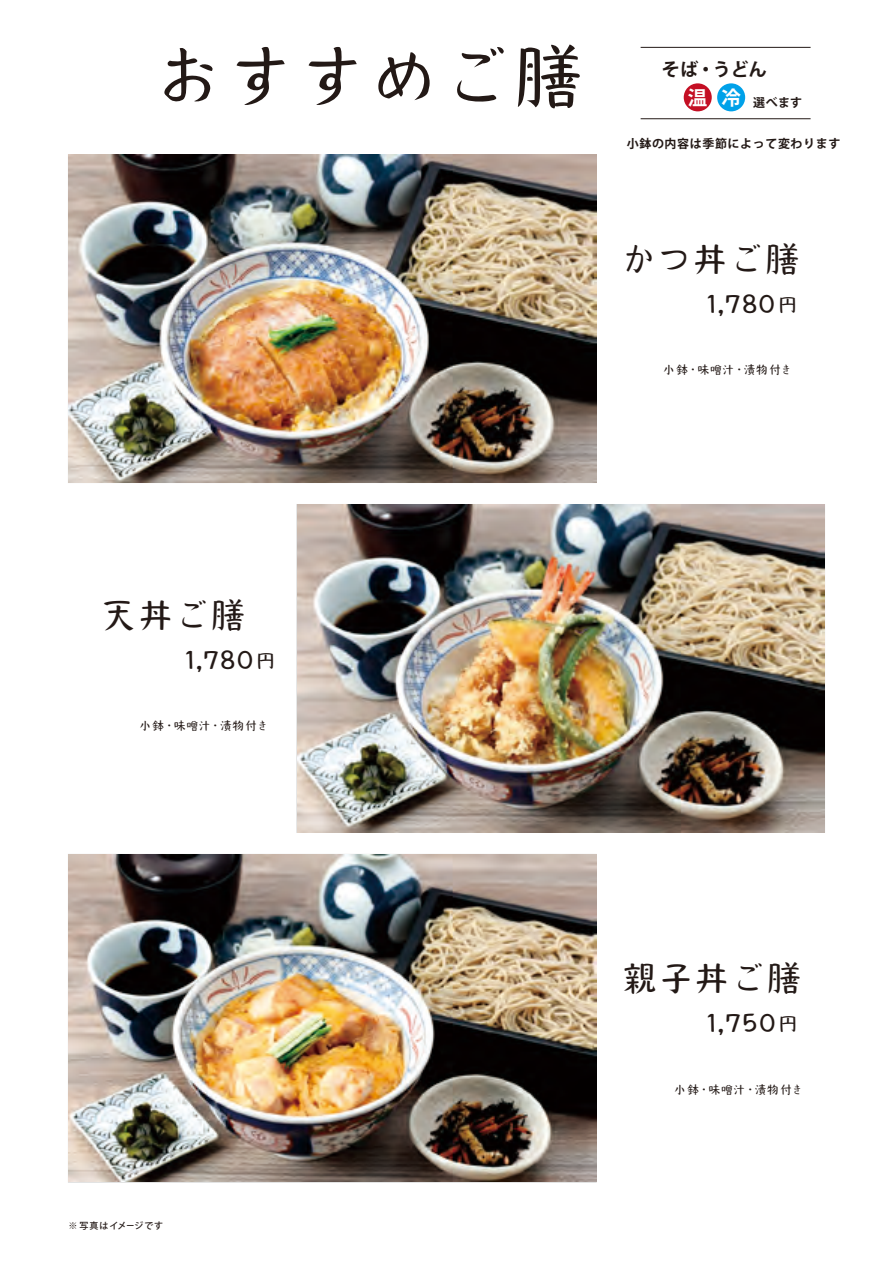
<style>
.page{position:relative;width:893px;height:1263px;background:#fff}
.page>*{position:absolute;margin:0;border:0;box-sizing:border-box;transform-origin:0 0}
.t1{font:72px "Kinuta Yamamotoan Std N R";color:#231916}
.t2{font:36px "Kinuta Yamamotoan Std N R";color:#231916}
.t3{font:27px "Kinuta Yamamotoan Std N R";letter-spacing:-.1em;color:#231916}
.t4{font:700 19.5px "Koz Go Pro";color:#fff}
.t5{font:700 18px "Koz Go Pro";color:#231916}
.t6{font:12px "Kinuta Yamamotoan Std N R";letter-spacing:.025em;color:#231916}
.t7{font:700 12px "Koz Go Pro";letter-spacing:.05em;color:#231916}
.t8{font:500 9px "Koz Go Pro";letter-spacing:.1em;color:#231916}
.s1{font-size:20.85px}
</style>
<div class="page">
<img style="left:69px;top:155px;width:527px;height:327px">
<img style="left:297px;top:505px;width:527px;height:327px">
<img style="left:69px;top:855px;width:527px;height:327px">
<hr style="left:641px;top:47px;width:170px;height:1px;background:#231916">
<hr style="left:641px;top:118px;width:170px;height:1px;background:#231916">
<div style="left:684px;top:83px;width:28px;height:28px;background:#c40f24;border-radius:50%"></div>
<div style="left:717px;top:83px;width:28px;height:28px;background:#00a1e9;border-radius:50%"></div>
<h1 class="t1" style="left:152px;top:35px;width:433px">おすすめご膳</h1>
<h3 class="t5" style="left:662px;top:58px;width:107px">そば・うどん</h3>
<p class="t7" style="left:753px;top:95px;width:51px">選べます</p>
<p class="t7" style="left:627px;top:135px;width:215px">小鉢の内容は季節によって変わります</p>
<h3 class="t4" style="left:688px;top:85px;width:55px">温 冷</h3>
<h2 class="t2" style="left:620px;top:238px;width:181px">かつ丼ご膳</h2>
<h3 class="t3" style="left:704px;top:289px;width:96px">1,780<span class="s1">円</span></h3>
<p class="t6" style="left:663px;top:363px;width:131px">小鉢・味噌汁・漬物付き</p>
<h2 class="t2" style="left:100px;top:595px;width:147px">天丼ご膳</h2>
<h3 class="t3" style="left:182px;top:645px;width:96px">1,780<span class="s1">円</span></h3>
<p class="t6" style="left:139px;top:719px;width:131px">小鉢・味噌汁・漬物付き</p>
<p class="t8" style="left:69px;top:1219px;width:96px">※写真はイメージです</p>
<h2 class="t2" style="left:622px;top:958px;width:181px">親子丼ご膳</h2>
<h3 class="t3" style="left:704px;top:1008px;width:96px">1,750<span class="s1">円</span></h3>
<p class="t6" style="left:674px;top:1082px;width:131px">小鉢・味噌汁・漬物付き</p>
</div>
